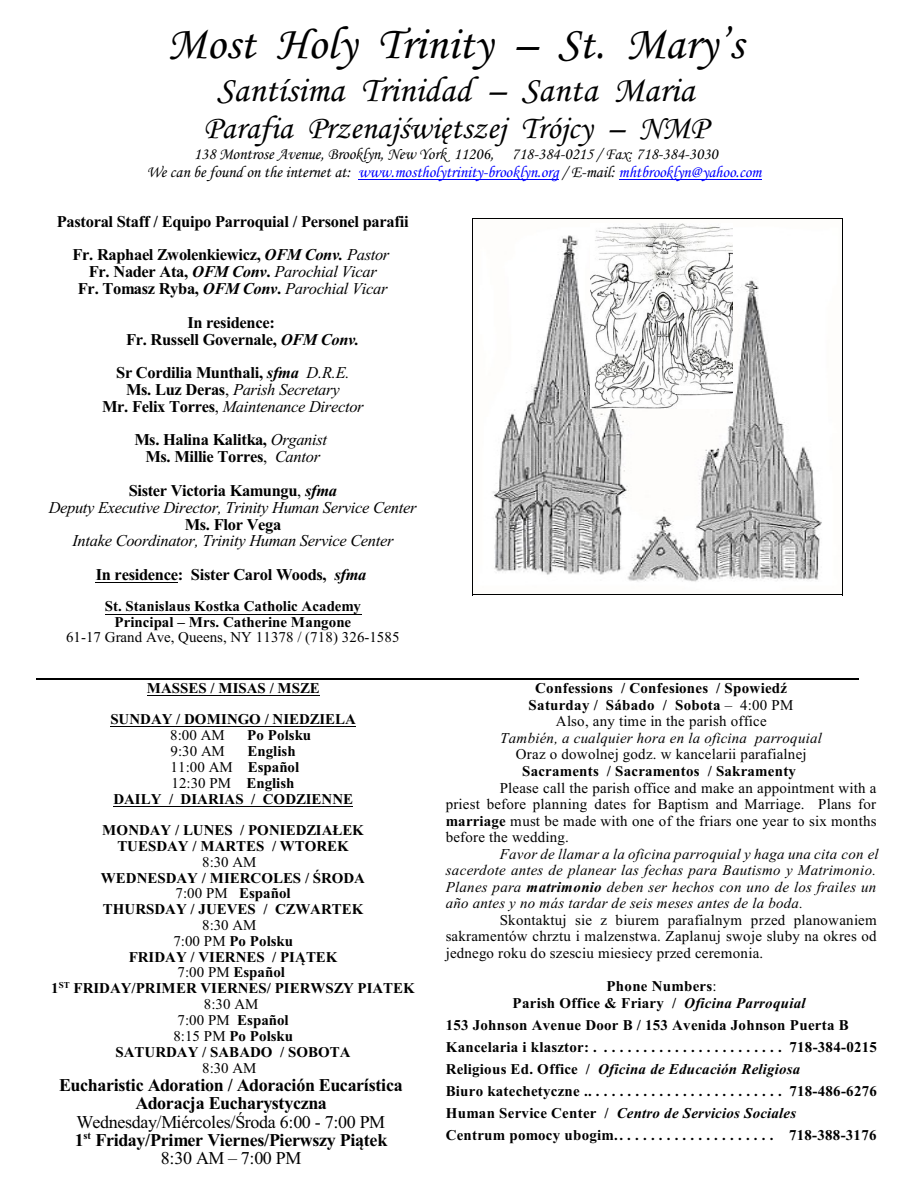
<style>
.page{position:relative;width:918px;height:1188px;background:#fff}
.page>*{position:absolute;margin:0;border:0;box-sizing:border-box;transform-origin:0 0}
.t1{font:italic 46.5px "Monotype Corsiva";letter-spacing:.005em;color:#000}
.t2{font:italic 36px "Monotype Corsiva";letter-spacing:.005em;color:#000}
.t3{font:italic 33px "Monotype Corsiva";letter-spacing:.005em;color:#000}
.t4{font:18px/18.3px "Times New Roman";letter-spacing:-.02em;color:#000;text-align:center}
.t5{font:700 18px/18.3px "Times New Roman";letter-spacing:-.02em;color:#000;text-align:center}
.t6{font:700 16.5px/17px "Times New Roman";letter-spacing:-.02em;color:#000;text-align:center}
.t7{font:italic 16.5px/18px "Monotype Corsiva";letter-spacing:-.005em;color:#000;text-align:center}
.t8{font:italic 16.5px/16.8px "Times New Roman";letter-spacing:-.02em;color:#000;text-align:center}
.t9{font:15px/16.6px "Times New Roman";letter-spacing:.015em;color:#000;text-align:justify}
.t10{font:700 15px/21.9px "Times New Roman";letter-spacing:.02em;color:#000;text-align:center}
.t11{font:700 15px/15.9px "Times New Roman";color:#000;text-align:center}
.t12{font:italic 15px/16.5px "Times New Roman";letter-spacing:.015em;color:#000}
.s1{color:#00f}
.s2{font-style:italic}
.s3{font-weight:400;font-style:italic}
.s4{font-weight:400}
.s5{font-weight:700;font-style:normal}
.s6{font-style:normal}
.s7{font-weight:700}
</style>
<div class="page">
<img style="left:474px;top:228px;width:368px;height:367px">
<hr style="left:472px;top:218px;width:1px;height:377px;background:#000">
<hr style="left:842px;top:218px;width:1px;height:377px;background:#000">
<hr style="left:472px;top:218px;width:371px;height:1px;background:#000">
<hr style="left:472px;top:595px;width:371px;height:1px;background:#000">
<hr style="left:358px;top:179px;width:201px;height:1px;background:#00f">
<hr style="left:619px;top:179px;width:142px;height:1px;background:#00f">
<hr style="left:96px;top:582px;width:82px;height:1px;background:#000">
<hr style="left:105px;top:614px;width:256px;height:1px;background:#000">
<hr style="left:147px;top:695px;width:173px;height:1px;background:#000">
<hr style="left:110px;top:726px;width:246px;height:1px;background:#000">
<hr style="left:113px;top:806px;width:240px;height:1px;background:#000">
<hr style="left:36px;top:679px;width:822px;height:1px;background:#000">
<img style="left:591px;top:223px;width:141px;height:185px">
<h1 class="t1" style="left:167px;top:26px;width:578px">Most Holy Trinity – St. Mary’s</h1>
<h2 class="t2" style="left:217px;top:76px;width:479px">Santísima Trinidad – Santa Maria</h2>
<h3 class="t3" style="left:203px;top:116px;width:506px">Parafia Przenajœwiêtszej Trójcy – NMP</h3>
<p class="t7" style="left:147px;top:146px;width:616px">138 Montrose Avenue, Brooklyn, New York 11206, 718-384-0215 / Fax: 718-384-3030<br>We can be found on the internet at: <span class="s1">www.mostholytrinity-brooklyn.org</span> / E-mail: <span class="s1">mhtbrooklyn@yahoo.com</span></p>
<p class="t6" style="left:57px;top:207px;width:353px;line-height:33.3px">Pastoral Staff / Equipo Parroquial / Personel parafii<br>Fr. Raphael Zwolenkiewicz, <span class="s2">OFM Conv.</span> <span class="s3">Pastor</span></p>
<p class="t6" style="left:78px;top:265px;width:311px">Fr. Nader Ata, <span class="s2">OFM Conv</span>. <span class="s3">Parochial Vicar<br></span>Fr. Tomasz Ryba, <span class="s2">OFM Conv</span>. <span class="s3">Parochial Vicar</span></p>
<p class="t6" style="left:126px;top:316px;width:235px;text-align:left;text-indent:61px">In residence:<br>Fr. Russell Governale, <span class="s2">OFM Conv.</span></p>
<p class="t6" style="left:102px;top:366px;width:263px">Sr Cordilia Munthali, <span class="s2">sfma</span> <span class="s3">D.R.E.<br></span>Ms. Luz Deras<span class="s4">,</span> <span class="s3">Parish Secretary<br></span>Mr. Felix Torres<span class="s4">,</span> <span class="s3">Maintenance Director</span></p>
<p class="t6" style="left:134px;top:433px;width:194px">Ms. Halina Kalitka, <span class="s3">Organist<br></span>Ms. Millie Torres<span class="s4">,</span> <span class="s3">Cantor</span></p>
<p class="t8" style="left:49px;top:484px;width:369px"><span class="s5">Sister Victoria Kamungu</span><span class="s6">,</span> <span class="s7">sfma<br></span>Deputy Executive Director, Trinity Human Service Center</p>
<p class="t6" style="left:185px;top:517px;width:98px">Ms. Flor Vega</p>
<p class="t8" style="left:72px;top:525px;width:323px;line-height:33.6px">Intake Coordinator, Trinity Human Service Center<br><span class="s5">In residence: Sister Carol Woods,</span> <span class="s7">sfma</span></p>
<p class="t11" style="left:105px;top:600px;width:258px">St. Stanislaus Kostka Catholic Academy<br>Principal – Mrs. Catherine Mangone</p>
<p class="t9" style="left:66px;top:631px;width:335px">61-17 Grand Ave, Queens, NY 11378 / (718) 326-1585</p>
<p class="t11" style="left:110px;top:673px;width:247px;line-height:31.5px">MASSES / MISAS / MSZE<br>SUNDAY / DOMINGO / NIEDZIELA</p>
<p class="t9" style="left:170px;top:728px;width:56px">8:00 AM</p>
<p class="t11" style="left:247px;top:728px;width:65px">Po Polsku</p>
<p class="t9" style="left:170px;top:744px;width:56px">9:30 AM</p>
<p class="t11" style="left:247px;top:744px;width:50px">English</p>
<p class="t9" style="left:171px;top:760px;width:130px">11:00 AM <span class="s7">Español</span></p>
<p class="t9" style="left:172px;top:776px;width:125px">12:30 PM <span class="s7">English</span></p>
<p class="t11" style="left:113px;top:792px;width:241px">DAILY / DIARIAS / CODZIENNE</p>
<p class="t11" style="left:102px;top:824px;width:263px">MONDAY / LUNES / PONIEDZIA£EK<br>TUESDAY / MARTES / WTOREK</p>
<p class="t9" style="left:202px;top:855px;width:56px">8:30 AM</p>
<p class="t11" style="left:101px;top:871px;width:266px">WEDNESDAY / MIERCOLES / ŒRODA<br><span class="s4">7:00 PM</span> Español<br>THURSDAY / JUEVES / CZWARTEK</p>
<p class="t11" style="left:51px;top:918px;width:365px"><span class="s4">8:30 AM<br>7:00 PM</span> Po Polsku<br>FRIDAY / VIERNES / PI¥TEK<br><span class="s4">7:00 PM</span> Español<br>1<sup>ST</sup> FRIDAY/PRIMER VIERNES/ PIERWSZY PIATEK<br><span class="s4">8:30 AM<br>7:00 PM</span> Español<br><span class="s4">8:15 PM</span> Po Polsku<br>SATURDAY / SABADO / SOBOTA</p>
<p class="t9" style="left:202px;top:1061px;width:56px">8:30 AM</p>
<p class="t5" style="left:59px;top:1078px;width:345px">Eucharistic Adoration / Adoración Eucarística<br>Adoracja Eucharystyczna</p>
<p class="t4" style="left:75px;top:1114px;width:314px">Wednesday/Miércoles/Œroda 6:00 - 7:00 PM<br><span class="s7">1</span><sup>st</sup> <span class="s7">Friday/Primer Viernes/Pierwszy Pi¹tek<br></span>8:30 AM – 7:00 PM</p>
<p class="t10" style="left:529px;top:682px;width:266px;line-height:16.5px">Confessions / Confesiones / SpowiedŸ<br>Saturday / Sábado / Sobota <span class="s4">– 4:00 PM<br>Also, any time in the parish office</span></p>
<p class="t12" style="left:500px;top:731px;width:323px">También, a cualquier hora en la oficina parroquial</p>
<p class="t9" style="left:516px;top:747px;width:292px">Oraz o dowolnej godz. w kancelarii parafialnej</p>
<p class="t11" style="left:522px;top:765px;width:275px">Sacraments / Sacramentos / Sakramenty</p>
<p class="t9" style="left:446px;top:781px;width:432px;text-indent:54px">Please call the parish office and make an appointment with a priest before planning dates for Baptism and Marriage. Plans for <span class="s7">marriage</span> must be made with one of the friars one year to six months before the wedding.</p>
<p class="t12" style="left:446px;top:847px;width:435px;text-indent:54px">Favor de llamar a la oficina parroquial y haga una cita con el sacerdote antes de planear las fechas para Bautismo y Matrimonio.<br>Planes para <span class="s7">matrimonio</span> deben ser hechos con uno de los frailes un año antes y no más tardar de seis meses antes de la boda.</p>
<p class="t9" style="left:446px;top:913px;width:433px;text-indent:54px">Skontaktuj sie z biurem parafialnym przed planowaniem sakramentów chrztu i malzenstwa. Zaplanuj swoje sluby na okres od jednego roku do szesciu miesiecy przed ceremonia.</p>
<p class="t10" style="left:513px;top:979px;width:294px;line-height:17px">Phone Numbers<span class="s4">:<br></span>Parish Office &amp; Friary / <span class="s2">Oficina Parroquial</span></p>
<p class="t10" style="left:446px;top:1016px;width:433px;text-align:left">153 Johnson Avenue Door B / 153 Avenida Johnson Puerta B Kancelaria i klasztor: . . . . . . . . . . . . . . . . . . . . . . . . 718-384-0215<br>Religious Ed. Office / <span class="s2">Oficina de Educación Religiosa<br></span>Biuro katechetyczne .. . . . . . . . . . . . . . . . . . . . . . . . . 718-486-6276<br>Human Service Center / <span class="s2">Centro de Servicios Sociales<br></span>Centrum pomocy ubogim.. . . . . . . . . . . . . . . . . . . . 718-388-3176</p>
</div>
